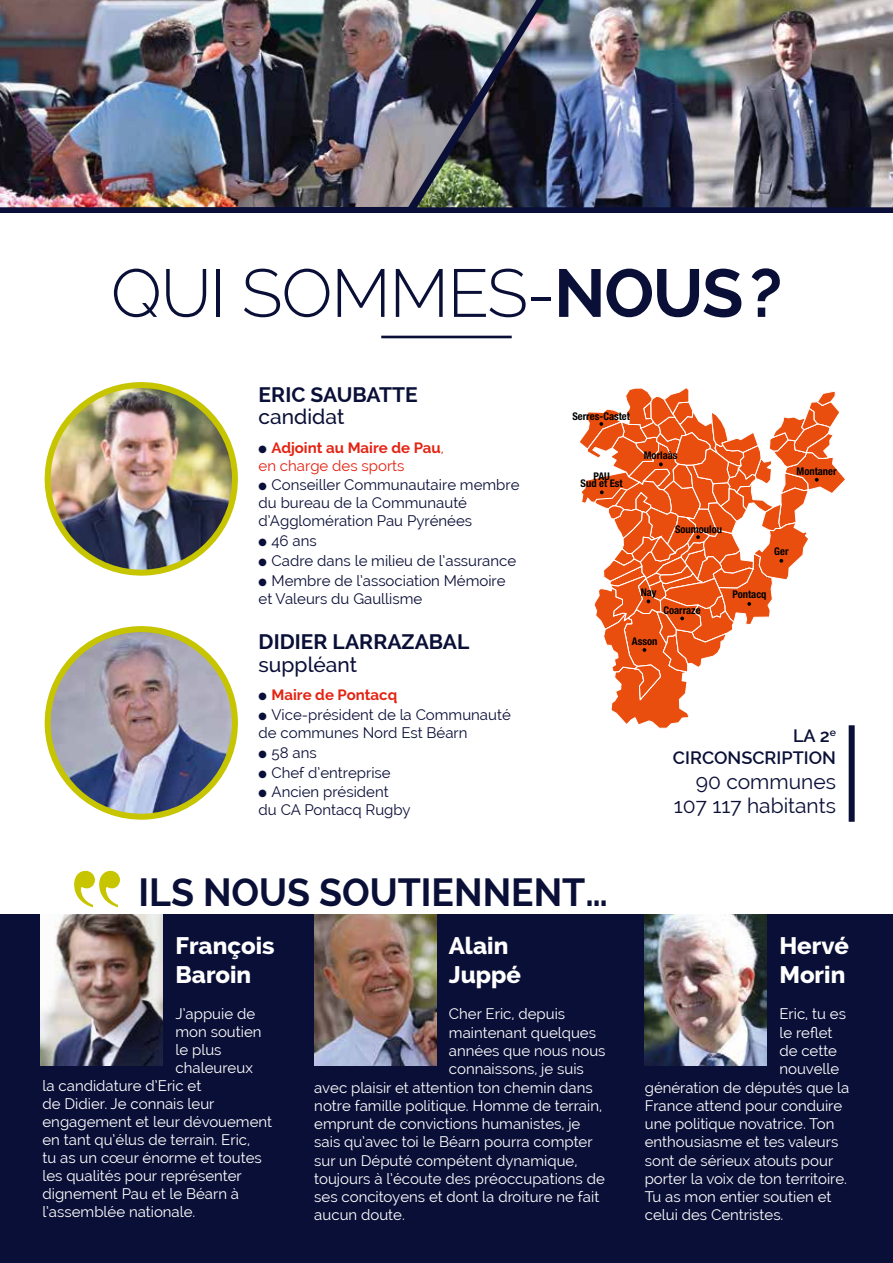
<style>
.page{position:relative;width:893px;height:1263px;background:#fff}
.page>*{position:absolute;margin:0;border:0;box-sizing:border-box;transform-origin:0 0}
.t1{font:300 67.5px "Raleway";letter-spacing:-.02em;color:#0a0f37}
.t2{font:700 39.3px "Raleway";color:#0a0f37;scale:.95 1}
.t3{font:800 24px/29.1px "Raleway";color:#fff}
.t4{font:700 21px "Raleway";color:#0a0f37}
.t5{font:21px/24px "Raleway";color:#0a0f37;text-align:right}
.t6{font:500 21px "Raleway";color:#0a0f37}
.t7{font:600 18px/21.6px "Raleway";color:#0a0f37;text-align:right}
.t8{font:15px "Raleway";color:#fff}
.t9{font:15px/18px "Raleway";color:#0a0f37}
.t10{font:700 15px/18px "Raleway";color:#e42313}
.t11{font:700 condensed 10.5px "Helvetica Neue";color:#000}
.s1{font-weight:700}
.s2{color:#0a0f37}
.s3{font-weight:400}
</style>
<div class="page">
<div style="left:0;top:0;width:893px;height:213px;background:#0a0f37"></div>
<img style="left:0;top:0;width:417px;height:207px">
<img style="left:417px;top:0;width:476px;height:207px">
<hr style="left:381px;top:336px;width:131px;height:2px;background:#0a0f37">
<img style="left:44px;top:626px;width:194px;height:194px">
<img style="left:44px;top:382px;width:194px;height:194px">
<div style="left:849px;top:725px;width:6px;height:97px;background:#0a0f37"></div>
<div style="left:0;top:914px;width:893px;height:349px;background:#0a0f37"></div>
<svg style="left:74px;top:871px;width:46px;height:36px"></svg>
<svg style="left:580px;top:388px;width:265px;height:341px"></svg>
<img style="left:314px;top:914px;width:122px;height:151px">
<img style="left:41px;top:914px;width:122px;height:151px">
<img style="left:645px;top:914px;width:122px;height:151px">
<h1 class="t1" style="left:111px;top:254px;width:673px">QUI SOMMES-<span class="s1">NOUS?</span></h1>
<h3 class="t4" style="left:259px;top:382px;width:161px">ERIC SAUBATTE</h3>
<h3 class="t6" style="left:259px;top:405px;width:87px">candidat</h3>
<p class="t10" style="left:259px;top:438px;width:187px"><span class="s2">●</span> Adjoint au Maire de Pau<span class="s3">, en charge des sports</span></p>
<p class="t9" style="left:259px;top:476px;width:262px">● Conseiller Communautaire membre du bureau de la Communauté d’Agglomération Pau Pyrénées</p>
<p class="t9" style="left:259px;top:532px;width:60px">● 46 ans</p>
<p class="t9" style="left:259px;top:552px;width:259px">● Cadre dans le milieu de l’assurance</p>
<p class="t9" style="left:259px;top:571px;width:249px">● Membre de l’association Mémoire et Valeurs du Gaullisme</p>
<p class="t11" style="left:572px;top:407px;width:59px">Serres-Castet</p>
<p class="t11" style="left:593px;top:468px;width:18px">PAU</p>
<p class="t11" style="left:581px;top:475px;width:44px">Sud et Est</p>
<p class="t11" style="left:644px;top:446px;width:35px">Morlaàs</p>
<p class="t11" style="left:797px;top:462px;width:42px">Montaner</p>
<p class="t11" style="left:675px;top:520px;width:49px">Soumoulou</p>
<p class="t11" style="left:774px;top:543px;width:16px">Ger</p>
<p class="t11" style="left:641px;top:583px;width:17px">Nay</p>
<p class="t11" style="left:732px;top:586px;width:36px">Pontacq</p>
<p class="t11" style="left:663px;top:601px;width:39px">Coarraze</p>
<h3 class="t4" style="left:259px;top:630px;width:212px">DIDIER LARRAZABAL</h3>
<h3 class="t6" style="left:259px;top:652px;width:100px">suppléant</h3>
<p class="t10" style="left:259px;top:686px;width:140px"><span class="s2">●</span> Maire de Pontacq</p>
<p class="t9" style="left:259px;top:706px;width:254px">● Vice-président de la Communauté de communes Nord Est Béarn</p>
<p class="t9" style="left:259px;top:743px;width:60px">● 58 ans</p>
<p class="t9" style="left:259px;top:763px;width:134px">● Chef d’entreprise</p>
<p class="t9" style="left:259px;top:783px;width:154px">● Ancien président du CA Pontacq Rugby</p>
<h2 class="t2" style="left:138px;top:869px;width:496px">ILS NOUS SOUTIENNENT…</h2>
<h3 class="t3" style="left:449px;top:931px;width:74px">Alain<br>Juppé</h3>
<p class="t8" style="left:449px;top:1005px;width:118px">Cher Eric, depuis</p>
<p class="t8" style="left:449px;top:1024px;width:149px">maintenant quelques</p>
<p class="t8" style="left:449px;top:1042px;width:158px">années que nous nous</p>
<p class="t8" style="left:449px;top:1060px;width:136px">connaissons, je suis</p>
<p class="t8" style="left:314px;top:1078px;width:280px">avec plaisir et attention ton chemin dans</p>
<p class="t8" style="left:314px;top:1097px;width:289px">notre famille politique. Homme de terrain,</p>
<p class="t8" style="left:314px;top:1115px;width:268px">emprunt de convictions humanistes, je</p>
<p class="t8" style="left:314px;top:1133px;width:280px">sais qu’avec toi le Béarn pourra compter</p>
<p class="t8" style="left:314px;top:1152px;width:265px">sur un Député compétent dynamique,</p>
<p class="t8" style="left:314px;top:1170px;width:292px">toujours à l’écoute des préoccupations de</p>
<p class="t8" style="left:314px;top:1188px;width:286px">ses concitoyens et dont la droiture ne fait</p>
<p class="t8" style="left:314px;top:1206px;width:92px">aucun doute.</p>
<h3 class="t3" style="left:176px;top:931px;width:101px">François<br>Baroin</h3>
<p class="t8" style="left:176px;top:1005px;width:81px">J’appuie de</p>
<p class="t8" style="left:176px;top:1023px;width:87px">mon soutien</p>
<p class="t8" style="left:176px;top:1041px;width:48px">le plus</p>
<p class="t8" style="left:176px;top:1059px;width:79px">chaleureux</p>
<p class="t8" style="left:43px;top:1077px;width:160px">la candidature d’Eric et</p>
<p class="t8" style="left:43px;top:1095px;width:174px">de Didier. Je connais leur</p>
<p class="t8" style="left:43px;top:1113px;width:231px">engagement et leur dévouement</p>
<p class="t8" style="left:43px;top:1131px;width:209px">en tant qu’élus de terrain. Eric,</p>
<p class="t8" style="left:43px;top:1149px;width:221px">tu as un cœur énorme et toutes</p>
<p class="t8" style="left:43px;top:1167px;width:201px">les qualités pour représenter</p>
<p class="t8" style="left:43px;top:1185px;width:198px">dignement Pau et le Béarn à</p>
<p class="t8" style="left:43px;top:1203px;width:154px">l’assemblée nationale.</p>
<p class="t11" style="left:632px;top:632px;width:27px">Asson</p>
<p class="t7" style="left:673px;top:725px;width:164px">LA 2<sup>e<br></sup>CIRCONSCRIPTION</p>
<h3 class="t5" style="left:674px;top:769px;width:164px">90 communes<br>107 117 habitants</h3>
<h3 class="t3" style="left:779px;top:931px;width:71px">Hervé<br>Morin</h3>
<p class="t8" style="left:779px;top:1005px;width:68px">Eric, tu es</p>
<p class="t8" style="left:779px;top:1024px;width:55px">le reflet</p>
<p class="t8" style="left:779px;top:1042px;width:59px">de cette</p>
<p class="t8" style="left:779px;top:1060px;width:61px">nouvelle</p>
<p class="t8" style="left:645px;top:1078px;width:206px">génération de députés que la</p>
<p class="t8" style="left:645px;top:1097px;width:199px">France attend pour conduire</p>
<p class="t8" style="left:645px;top:1115px;width:191px">une politique novatrice. Ton</p>
<p class="t8" style="left:645px;top:1133px;width:195px">enthousiasme et tes valeurs</p>
<p class="t8" style="left:645px;top:1152px;width:190px">sont de sérieux atouts pour</p>
<p class="t8" style="left:645px;top:1170px;width:204px">porter la voix de ton territoire.</p>
<p class="t8" style="left:645px;top:1188px;width:188px">Tu as mon entier soutien et</p>
<p class="t8" style="left:645px;top:1206px;width:140px">celui des Centristes.</p>
</div>
